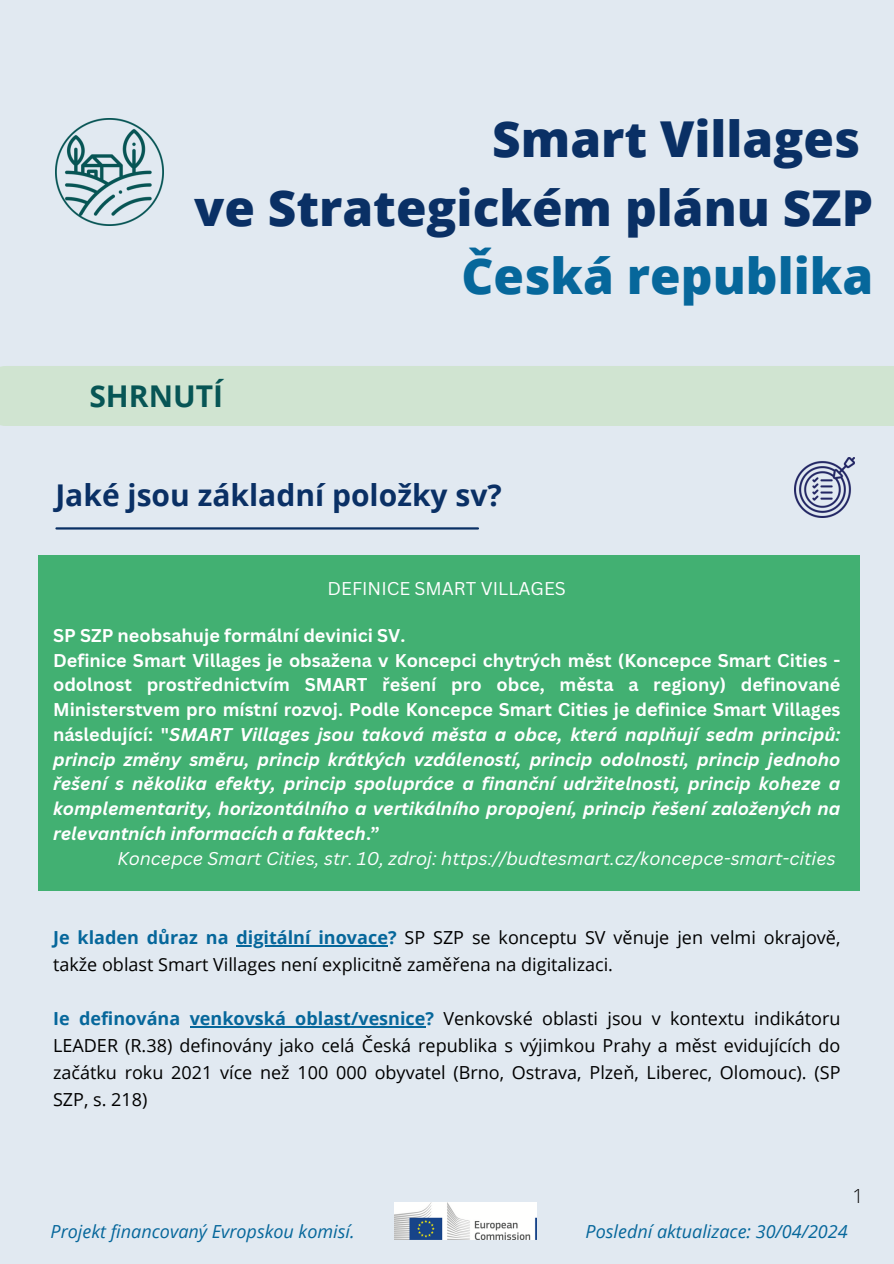
<style>
.page{position:relative;width:894px;height:1264px;background:#fff}
.page>*{position:absolute;margin:0;border:0;box-sizing:border-box;transform-origin:0 0}
.t1{font:800 49.5px/68.7px "Open Sans";color:#0a3065;text-align:right}
.t2{font:700 30px "Open Sans";color:#0a3065}
.t3{font:700 30px "Open Sans";color:#075555}
.t4{font:300 19.5px "Open Sans";color:#000}
.t5{font:italic 700 18px/24.8px "Canva Sans";color:#fff;text-align:justify}
.t6{font:18px/27px "Open Sans";color:#000;text-align:justify}
.t7{font:italic 18px "Canva Sans";color:#fff}
.t8{font:italic 18px "Open Sans";color:#06679b}
.t9{font:700 18px "Canva Sans";color:#fff}
.t10{font:18px "Canva Sans";color:#fff}
.t11{font:700 18px "Open Sans";color:#06679b}
.s1{color:#06679b}
.s2{font-style:normal}
.s3{font-weight:700;color:#06679b}
</style>
<div class="page">
<div style="left:0;top:0;width:893px;height:1263px;background:#e1e9f1"></div>
<hr style="left:56px;top:527px;width:422px;height:2px;background:#0a3065">
<div style="left:0;top:366px;width:893px;height:60px;background:#d0e4d1"></div>
<img style="left:794px;top:457px;width:60px;height:60px">
<div style="left:38px;top:555px;width:821px;height:336px;background:#42b072"></div>
<hr style="left:236px;top:945px;width:152px;height:1px;background:#06679b">
<hr style="left:190px;top:1026px;width:235px;height:1px;background:#06679b">
<img style="left:55px;top:119px;width:108px;height:106px">
<img style="left:394px;top:1202px;width:142px;height:37px">
<h4 class="t1" style="left:194px;top:103px;width:680px">Smart Villages<br>ve Strategickém plánu SZP<br><span class="s1">Česká republika</span></h4>
<p class="t3" style="left:89px;top:374px;width:135px">SHRNUTÍ</p>
<p class="t2" style="left:55px;top:474px;width:448px">Jaké jsou základní položky sv?</p>
<p class="t10" style="left:327px;top:575px;width:240px">DEFINICE SMART VILLAGES</p>
<p class="t9" style="left:53px;top:622px;width:353px">SP SZP neobsahuje formální devinici SV.</p>
<p class="t5" style="left:53px;top:647px;width:788px"><span class="s2">Definice Smart Villages je obsažena v Koncepci chytrých měst (Koncepce Smart Cities - odolnost prostřednictvím SMART řešení pro obce, města a regiony) definované Ministerstvem pro místní rozvoj. Podle Koncepce Smart Cities je definice Smart Villages následující: "</span>SMART Villages jsou taková města a obce, která naplňují sedm principů: princip změny směru, princip krátkých vzdáleností, princip odolnosti, princip jednoho řešení s několika efekty, princip spolupráce a finanční udržitelnosti, princip koheze a komplementarity, horizontálního a vertikálního propojení, princip řešení založených na relevantních informacích a faktech<span class="s2">.”</span></p>
<p class="t7" style="left:117px;top:845px;width:719px">Koncepce Smart Cities, str. 10, zdroj: https://budtesmart.cz/koncepce-smart-cities</p>
<h1 class="t6" style="left:53px;top:923px;width:788px"><span class="s3">Je kladen důraz na digitální inovace?</span> SP SZP se konceptu SV věnuje jen velmi okrajově,</h1>
<h2 class="t6" style="left:53px;top:950px;width:561px">takže oblast Smart Villages není explicitně zaměřena na digitalizaci.</h2>
<h2 class="t11" style="left:53px;top:1006px;width:129px">Ie definována</h2>
<p class="t6" style="left:53px;top:1004px;width:788px;text-indent:136px"><span class="s3">venkovská oblast/vesnice?</span> Venkovské oblasti jsou v kontextu indikátoru LEADER (R.38) definovány jako celá Česká republika s výjimkou Prahy a měst evidujících do začátku roku 2021 více než 100 000 obyvatel (Brno, Ostrava, Plzeň, Liberec, Olomouc). (SP SZP, s. 218)</p>
<p class="t4" style="left:852px;top:1182px;width:13px">1</p>
<p class="t8" style="left:51px;top:1219px;width:305px">Projekt financovaný Evropskou komisí.</p>
<p class="t8" style="left:585px;top:1219px;width:263px">Poslední aktualizace: 30/04/2024</p>
</div>
